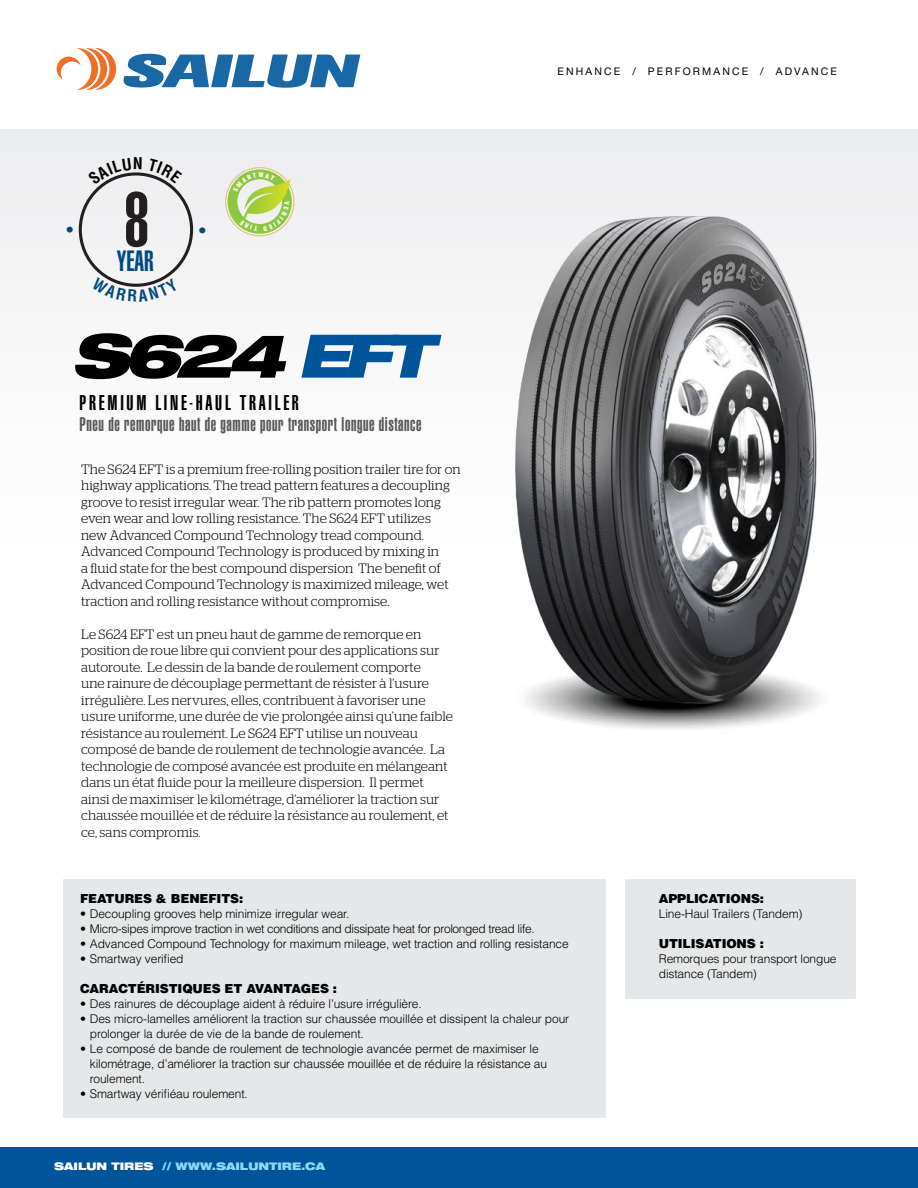
<style>
.page{position:relative;width:918px;height:1188px;background:#fff}
.page>*{position:absolute;margin:0;border:0;box-sizing:border-box;transform-origin:0 0}
.t1{font:76.5px "Helvetica LT Std Ultra Comp";color:#231f20}
.t2{font:italic 900 expanded 60.15px "Helvetica Neue LT Std";letter-spacing:-.1em;color:#000}
.t3{font:28.8px "Helvetica LT Std Ultra Comp";color:#004a80}
.t4{font:21px "Helvetica LT Std Ultra Comp";letter-spacing:.13em;color:#000}
.t5{font:19.5px "Helvetica LT Std Ultra Comp";letter-spacing:.03em;color:#58595b}
.t6{font:700 condensed 16.05px "Helvetica LT Std";color:#004a80}
.t7{font:300 13.5px/16.5px "Stag";letter-spacing:.005em;color:#000}
.t8{font:900 12.45px "Helvetica LT Std";letter-spacing:-.01em;color:#000}
.t9{font:300 12px/15px "Helvetica LT Std";letter-spacing:-.01em;color:#000}
.t10{font:300 12px "Helvetica LT Std";letter-spacing:-.03em;color:#000}
.t11{font:900 expanded 10.5px "Helvetica Neue LT Std";color:#8ed8f8}
.t12{font:10.5px "Helvetica Neue LT Std";letter-spacing:.2em;color:#000}
.s1{color:#00549a}
.s2{color:#fff}
</style>
<div class="page">
<div style="left:0;top:1148px;width:918px;height:40px;background:#00549a"></div>
<div style="left:0;top:129px;width:918px;height:520px;background:#f9f9f9"></div>
<svg style="left:123px;top:54px;width:237px;height:34px"></svg>
<svg style="left:57px;top:48px;width:59px;height:42px"></svg>
<img style="left:515px;top:215px;width:305px;height:515px">
<div style="left:64px;top:879px;width:542px;height:239px;background:#e6e7e8"></div>
<div style="left:625px;top:879px;width:230px;height:120px;background:#e6e7e8"></div>
<div style="left:225px;top:167px;width:70px;height:69px;border:1px solid #e2c675;border-radius:50%"></div>
<div style="left:228px;top:169px;width:64px;height:65px;border:10px solid #8dc63f;border-radius:50%"></div>
<svg style="left:104px;top:277px;width:64px;height:10px"></svg>
<svg style="left:88px;top:157px;width:54px;height:28px"></svg>
<svg style="left:148px;top:159px;width:34px;height:24px"></svg>
<svg style="left:233px;top:172px;width:58px;height:59px"></svg>
<h1 class="t1" style="left:124px;top:176px;width:27px">8</h1>
<h3 class="t3" style="left:117px;top:244px;width:38px">YEAR</h3>
<p class="t6" style="left:213px;top:227px;width:8px;rotate:90deg">•</p>
<h2 class="t2" style="left:71px;top:317px;width:362px">S624 <span class="s1">EFT</span></h2>
<h3 class="t4" style="left:80px;top:391px;width:221px">Premium Line-Haul Trailer</h3>
<h3 class="t5" style="left:80px;top:413px;width:344px">Pneu de remorque haut de gamme pour transport longue distance</h3>
<p class="t7" style="left:81px;top:461px;width:381px">The S624 EFT is a premium free-rolling position trailer tire for on highway applications. The tread pattern features a decoupling groove to resist irregular wear. The rib pattern promotes long even wear and low rolling resistance. The S624 EFT utilizes<br>new Advanced Compound Technology tread compound.<br>Advanced Compound Technology is produced by mixing in<br>a fluid state for the best compound dispersion The benefit of Advanced Compound Technology is maximized mileage, wet traction and rolling resistance without compromise.</p>
<p class="t7" style="left:81px;top:626px;width:373px">Le S624 EFT est un pneu haut de gamme de remorque en position de roue libre qui convient pour des applications sur autoroute. Le dessin de la bande de roulement comporte<br>une rainure de découplage permettant de résister à l’usure irrégulière. Les nervures, elles, contribuent à favoriser une usure uniforme, une durée de vie prolongée ainsi qu’une faible résistance au roulement. Le S624 EFT utilise un nouveau composé de bande de roulement de technologie avancée. La technologie de composé avancée est produite en mélangeant dans un état fluide pour la meilleure dispersion. Il permet ainsi de maximiser le kilométrage, d’améliorer la traction sur chaussée mouillée et de réduire la résistance au roulement, et ce, sans compromis.</p>
<p class="t12" style="left:558px;top:65px;width:63px">ENHANCE</p>
<p class="t12" style="left:632px;top:65px;width:116px">/ PE RFORMANCE</p>
<p class="t12" style="left:760px;top:65px;width:77px">/ ADVANCE</p>
<p class="t8" style="left:80px;top:890px;width:165px">FEATURES &amp; BENEFITS:</p>
<p class="t9" style="left:80px;top:906px;width:271px">• Decoupling grooves help minimize irregular wear.</p>
<p class="t10" style="left:80px;top:921px;width:456px">• Micro-sipes improve traction in wet conditions and dissipate heat for prolonged tread life.</p>
<p class="t9" style="left:80px;top:936px;width:490px">• Advanced Compound Technology for maximum mileage, wet traction and rolling resistance</p>
<p class="t9" style="left:80px;top:951px;width:105px">• Smartway verified</p>
<p class="t8" style="left:80px;top:980px;width:258px">CARACTÉRISTIQUES ET AVANTAGES :</p>
<p class="t9" style="left:80px;top:996px;width:343px">• Des rainures de découplage aident à réduire l’usure irrégulière.</p>
<p class="t9" style="left:90px;top:1011px;width:481px;text-indent:-10px">• Des micro-lamelles améliorent la traction sur chaussée mouillée et dissipent la chaleur pour prolonger la durée de vie de la bande de roulement.</p>
<p class="t9" style="left:90px;top:1041px;width:459px;text-indent:-10px">• Le composé de bande de roulement de technologie avancée permet de maximiser le kilométrage, d’améliorer la traction sur chaussée mouillée et de réduire la résistance au roulement.</p>
<p class="t9" style="left:80px;top:1086px;width:169px">• Smartway vérifiéau roulement.</p>
<p class="t11" style="left:54px;top:1159px;width:273px"><span class="s2">SAILUN TIRES</span> // WWW.SAILUNTIRE.CA</p>
<p class="t8" style="left:659px;top:890px;width:107px">APPLICATIONS:</p>
<p class="t9" style="left:659px;top:906px;width:145px">Line-Haul Trailers (Tandem)</p>
<p class="t8" style="left:659px;top:935px;width:107px">UTILISATIONS :</p>
<p class="t9" style="left:659px;top:951px;width:179px">Remorques pour transport longue distance (Tandem)</p>
</div>
